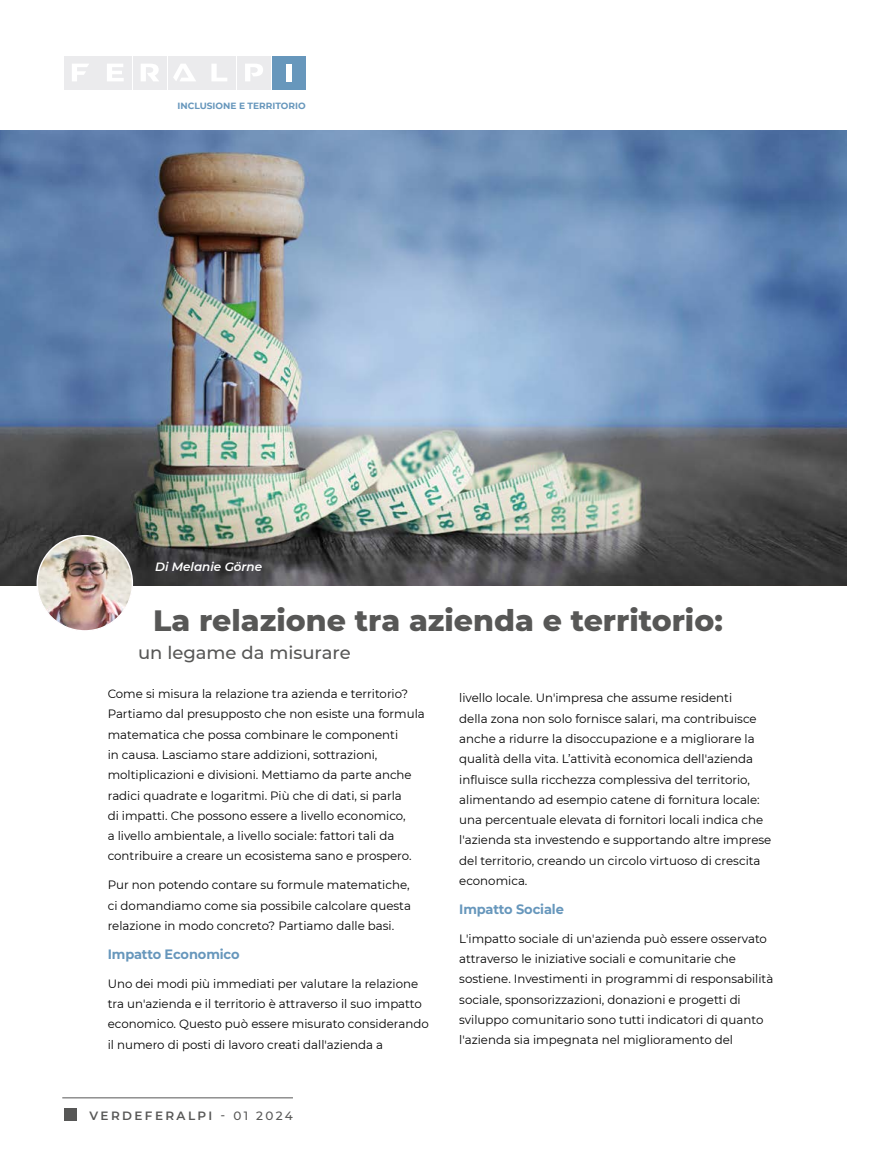
<style>
.page{position:relative;width:893px;height:1170px;background:#fff}
.page>*{position:absolute;margin:0;border:0;box-sizing:border-box;transform-origin:0 0}
.t1{font:800 30px "Montserrat";color:#575756}
.t2{font:500 18px "Montserrat";color:#575756}
.t3{font:700 13.5px "Montserrat";letter-spacing:-.01em;color:#6797bc;scale:.96 1}
.t4{font:12px/20.2px "Montserrat";color:#000}
.t5{font:600 12px "Montserrat";letter-spacing:.2em;color:#575756}
.t6{font:italic 600 12px "Montserrat";color:#fff}
.t7{font:700 9px "Montserrat";color:#6797bc}
.s1{font-weight:500}
</style>
<div class="page">
<div style="left:64px;top:56px;width:33px;height:33px;background:#ebebed"></div>
<svg style="left:72px;top:64px;width:17px;height:17px"></svg>
<div style="left:98px;top:56px;width:34px;height:33px;background:#ebebed"></div>
<svg style="left:107px;top:64px;width:17px;height:17px"></svg>
<div style="left:133px;top:56px;width:34px;height:33px;background:#ebebed"></div>
<svg style="left:141px;top:64px;width:18px;height:17px"></svg>
<div style="left:168px;top:56px;width:33px;height:33px;background:#ebebed"></div>
<svg style="left:173px;top:64px;width:23px;height:17px"></svg>
<div style="left:203px;top:56px;width:33px;height:33px;background:#ebebed"></div>
<svg style="left:211px;top:64px;width:16px;height:17px"></svg>
<div style="left:237px;top:56px;width:34px;height:33px;background:#ebebed"></div>
<svg style="left:245px;top:64px;width:18px;height:17px"></svg>
<div style="left:272px;top:56px;width:34px;height:33px;background:#6797bc"></div>
<div style="left:286px;top:64px;width:5px;height:17px;background:#fff"></div>
<img style="left:0;top:130px;width:846px;height:456px">
<img style="left:37px;top:535px;width:95px;height:95px;border-radius:48px">
<div style="left:64px;top:1108px;width:13px;height:12px;background:#575756"></div>
<hr style="left:62px;top:1097px;width:231px;height:1px;background:#575756">
<p class="t7" style="left:178px;top:100px;width:130px">INCLUSIONE E TERRITORIO</p>
<p class="t6" style="left:155px;top:558px;width:109px">Di Melanie Görne</p>
<h1 class="t1" style="left:153px;top:598px;width:571px">La relazione tra azienda e territorio:</h1>
<h2 class="t2" style="left:138px;top:640px;width:214px">un legame da misurare</h2>
<p class="t4" style="left:108px;top:683px;width:319px">Come si misura la relazione tra azienda e territorio?<br>Partiamo dal presupposto che non esiste una formula matematica che possa combinare le componenti<br>in causa. Lasciamo stare addizioni, sottrazioni, moltiplicazioni e divisioni. Mettiamo da parte anche radici quadrate e logaritmi. Più che di dati, si parla<br>di impatti. Che possono essere a livello economico,<br>a livello ambientale, a livello sociale: fattori tali da contribuire a creare un ecosistema sano e prospero.</p>
<p class="t4" style="left:108px;top:874px;width:305px;text-align:justify">Pur non potendo contare su formule matematiche, ci domandiamo come sia possibile calcolare questa relazione in modo concreto? Partiamo dalle basi.</p>
<p class="t3" style="left:108px;top:944px;width:139px">Impatto Economico</p>
<p class="t4" style="left:108px;top:972px;width:323px">Uno dei modi più immediati per valutare la relazione tra un'azienda e il territorio è attraverso il suo impatto economico. Questo può essere misurato considerando il numero di posti di lavoro creati dall'azienda a</p>
<p class="t5" style="left:90px;top:1106px;width:205px">VERDEFERALPI <span class="s1">- 01 2024</span></p>
<p class="t4" style="left:459px;top:687px;width:314px">livello locale. Un'impresa che assume residenti<br>della zona non solo fornisce salari, ma contribuisce anche a ridurre la disoccupazione e a migliorare la qualità della vita. L’attività economica dell'azienda influisce sulla ricchezza complessiva del territorio, alimentando ad esempio catene di fornitura locale: una percentuale elevata di fornitori locali indica che l'azienda sta investendo e supportando altre imprese del territorio, creando un circolo virtuoso di crescita economica.</p>
<p class="t3" style="left:459px;top:899px;width:111px">Impatto Sociale</p>
<p class="t4" style="left:459px;top:927px;width:316px">L'impatto sociale di un'azienda può essere osservato attraverso le iniziative sociali e comunitarie che sostiene. Investimenti in programmi di responsabilità sociale, sponsorizzazioni, donazioni e progetti di sviluppo comunitario sono tutti indicatori di quanto l'azienda sia impegnata nel miglioramento del</p>
</div>
